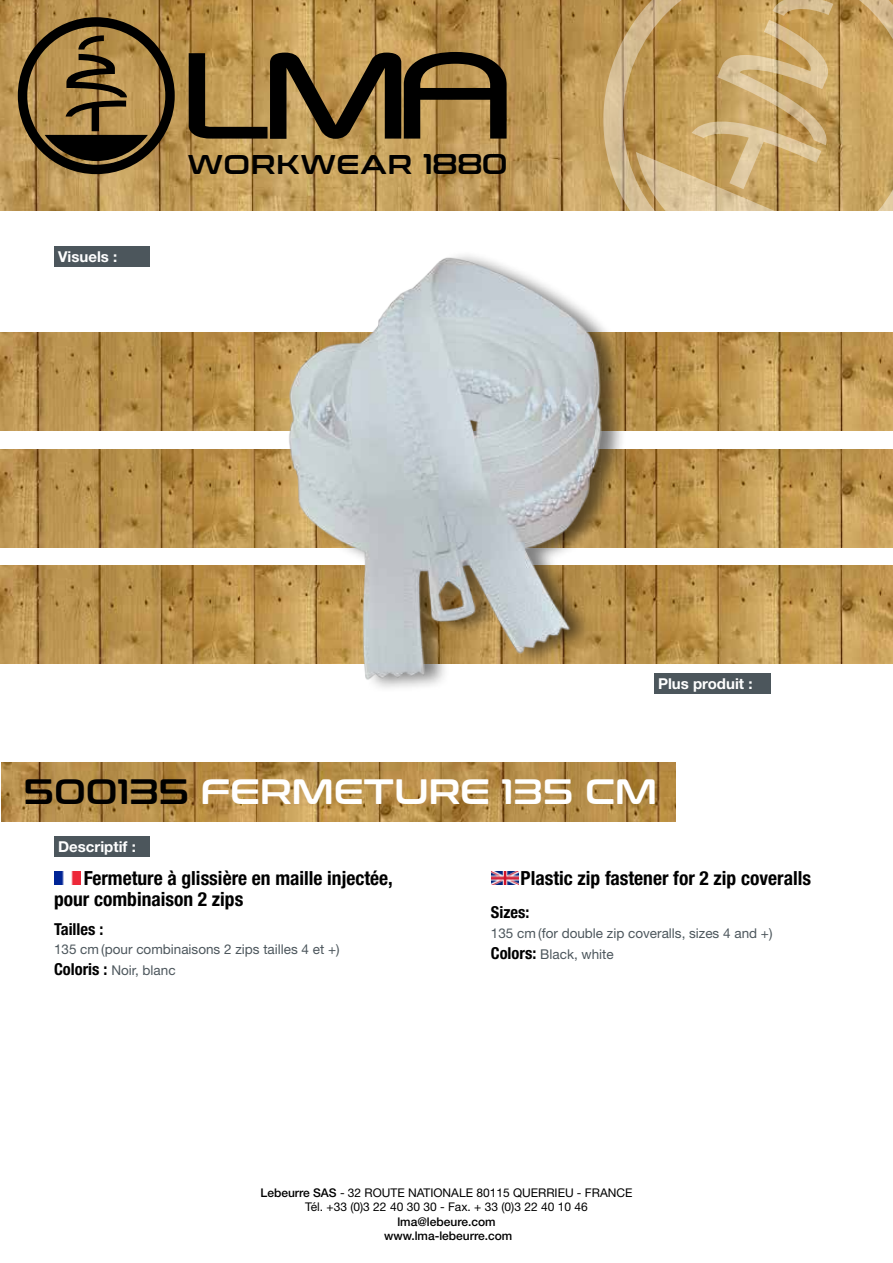
<style>
.page{position:relative;width:893px;height:1263px;background:#fff}
.page>*{position:absolute;margin:0;border:0;box-sizing:border-box;transform-origin:0 0}
.t1{font:35.1px "Conthrax Sb";color:#fff}
.t2{font:27px "Conthrax Sb";letter-spacing:.04em;color:#000}
.t3{font:700 condensed 19.5px/21px "Helvetica Neue LT Std";color:#000}
.t4{font:700 condensed 16.5px "Helvetica Neue LT Std";color:#000}
.t5{font:700 15px "Helvetica Neue LT Std";color:#fff}
.t6{font:13.5px/21px "Helvetica Neue LT Std";color:#4c565c}
.t7{font:12px/14.4px "Helvetica Neue LT Std";color:#000;text-align:center}
.t8{font:500 12px/14.4px "Helvetica Neue LT Std";color:#000;text-align:center}
.s1{font-size:28.5px}
.s2{color:#000}
.s3{font-weight:700;font-stretch:condensed;font-size:16.5px;color:#000}
.s4{font-weight:500}
</style>
<div class="page">
<img style="left:0;top:333px;width:893px;height:98px">
<img style="left:0;top:449px;width:893px;height:98px">
<img style="left:0;top:566px;width:893px;height:97px">
<img style="left:1px;top:762px;width:674px;height:59px">
<div style="left:54px;top:836px;width:95px;height:21px;background:#4c565c"></div>
<div style="left:54px;top:246px;width:95px;height:21px;background:#4c565c"></div>
<div style="left:654px;top:673px;width:116px;height:21px;background:#4c565c"></div>
<div style="left:289px;top:250px;width:337px;height:444px;background:#000;opacity:.5"></div>
<img style="left:283px;top:250px;width:323px;height:437px">
<img style="left:54px;top:871px;width:27px;height:13px">
<img style="left:491px;top:871px;width:27px;height:14px">
<img style="left:0;top:0;width:581px;height:211px">
<svg style="left:18px;top:17px;width:157px;height:157px;background:#7e6437"></svg>
<svg style="left:189px;top:52px;width:318px;height:87px;background:#6d5730"></svg>
<svg style="left:581px;top:0;width:312px;height:307px"></svg>
<svg style="left:636px;top:0;width:199px;height:263px"></svg>
<p class="t5" style="left:58px;top:247px;width:61px">Visuels :</p>
<h2 class="t2" style="left:188px;top:144px;width:322px">WORKWEAR <span class="s1">1880</span></h2>
<p class="t5" style="left:658px;top:674px;width:96px">Plus produit :</p>
<h1 class="t1" style="left:24px;top:765px;width:635px"><span class="s2">500135</span> FERMETURE 135 CM</h1>
<p class="t5" style="left:58px;top:837px;width:79px">Descriptif :</p>
<h3 class="t3" style="left:54px;top:867px;width:340px;text-indent:30px">Fermeture à glissière en maille injectée, pour combinaison 2 zips</h3>
<p class="t4" style="left:54px;top:919px;width:51px">Tailles :</p>
<p class="t6" style="left:54px;top:939px;width:287px">135 cm (pour combinaisons 2 zips tailles 4 et +)<br><span class="s3">Coloris :</span> Noir, blanc</p>
<h3 class="t3" style="left:521px;top:867px;width:292px">Plastic zip fastener for 2 zip coveralls</h3>
<p class="t4" style="left:491px;top:902px;width:40px">Sizes:</p>
<p class="t6" style="left:491px;top:922px;width:283px">135 cm (for double zip coveralls, sizes 4 and +)<br><span class="s3">Colors:</span> Black, white</p>
<p class="t7" style="left:260px;top:1185px;width:373px"><span class="s4">Lebeurre SAS</span> - 32 ROUTE NATIONALE 80115 QUERRIEU - FRANCE<br>Tél. +33 (0)3 22 40 30 30 - Fax. + 33 (0)3 22 40 10 46</p>
<p class="t8" style="left:384px;top:1214px;width:130px">lma@lebeure.com www.lma-lebeurre.com</p>
</div>
